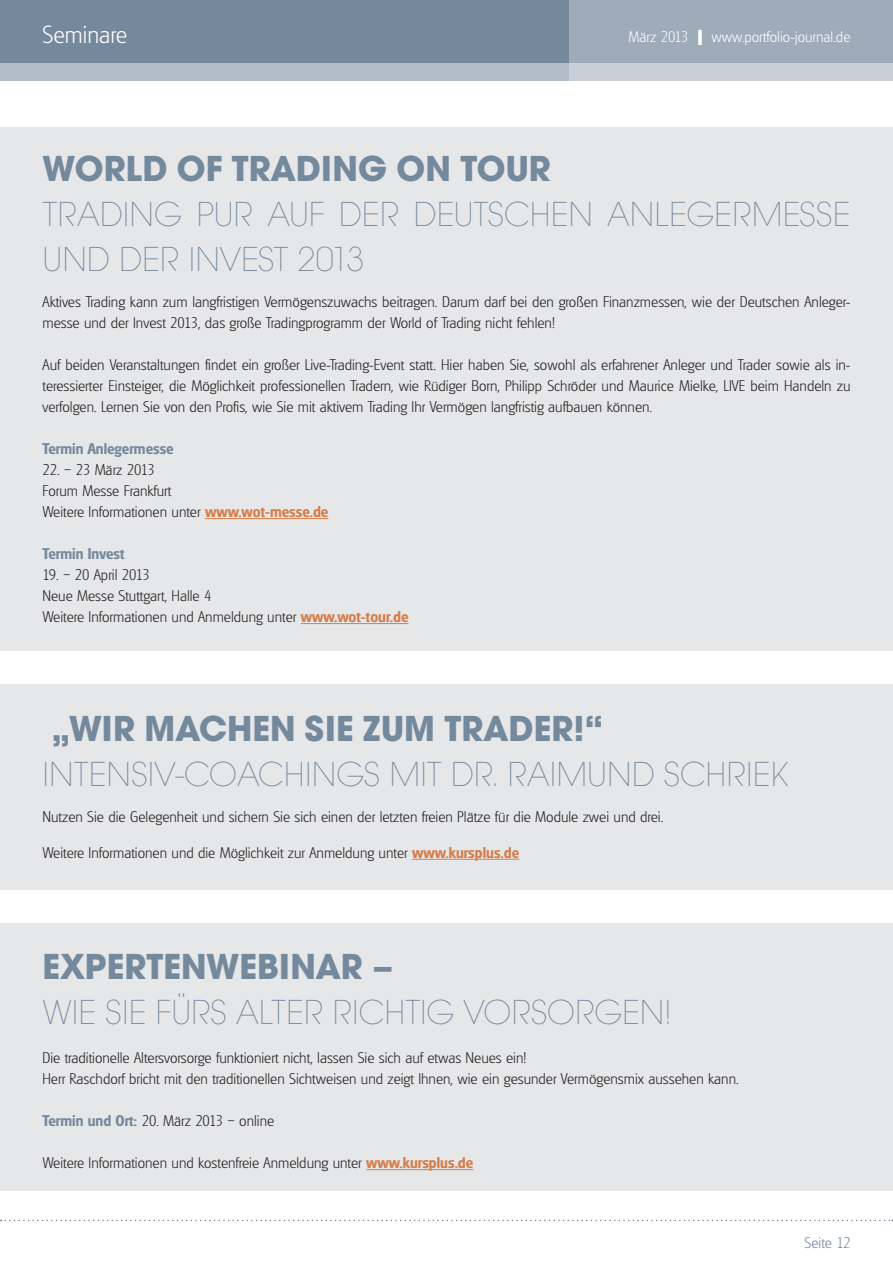
<style>
.page{position:relative;width:893px;height:1263px;background:#fff}
.page>*{position:absolute;margin:0;border:0;box-sizing:border-box;transform-origin:0 0}
.t1{font:700 37.5px "Avignon";color:#75899c}
.t2{font:200 36px/45px "Avignon";color:#75899c}
.t3{font:200 24px "Glasgow Serial";color:#fff}
.t4{font:200 15px/21px "Glasgow Serial";color:#231f20}
.t5{font:200 15px "Glasgow Serial";color:#fff}
.t6{font:700 15px "Glasgow Serial";color:#75899c}
.t7{font:200 15px "Glasgow Serial";color:#75899c}
.s1{font-weight:700;font-size:21px}
.s2{font-weight:700;color:#d67d49}
.s3{font-weight:700;color:#75899c}
</style>
<div class="page">
<div style="left:0;top:0;width:893px;height:81px;background:#75899c"></div>
<div style="left:0;top:64px;width:893px;height:17px;background:#b1bcc7"></div>
<svg style="left:570px;top:0;width:323px;height:81px;background:#a7b3bf"></svg>
<svg style="left:1px;top:1220px;width:892px;height:1px"></svg>
<div style="left:0;top:128px;width:893px;height:523px;background:#e6e7e9"></div>
<hr style="left:205px;top:518px;width:123px;height:1px;background:#d67d49">
<hr style="left:301px;top:623px;width:108px;height:1px;background:#d67d49">
<div style="left:0;top:685px;width:893px;height:205px;background:#e6e7e9"></div>
<hr style="left:412px;top:859px;width:107px;height:1px;background:#d67d49">
<div style="left:0;top:923px;width:893px;height:268px;background:#e6e7e9"></div>
<hr style="left:366px;top:1169px;width:107px;height:1px;background:#d67d49">
<h3 class="t3" style="left:43px;top:20px;width:86px">Seminare</h3>
<p class="t5" style="left:629px;top:27px;width:223px">März 2013 <span class="s1">I</span> www.portfolio-journal.de</p>
<h1 class="t1" style="left:43px;top:146px;width:510px">WORLD OF TRADING ON TOUR</h1>
<h2 class="t2" style="left:43px;top:192px;width:809px">TRADING PUR AUF DER DEUTSCHEN ANLEGERMESSE<br>UND DER I NVEST 2013</h2>
<p class="t4" style="left:43px;top:291px;width:809px">Aktives Trading kann zum langfristigen Vermögenszuwachs beitragen. Darum darf bei den großen Finanzmessen, wie der Deutschen Anleger&shy;messe und der Invest 2013, das große Tradingprogramm der World of Trading nicht fehlen!</p>
<p class="t4" style="left:43px;top:354px;width:809px;text-align:justify">Auf beiden Veranstaltungen findet ein großer Live-Trading-Event statt. Hier haben Sie, sowohl als erfahrener Anleger und Trader sowie als in&shy;teressierter Einsteiger, die Möglichkeit professionellen Tradern, wie Rüdiger Born, Philipp Schröder und Maurice Mielke, LIVE beim Handeln zu verfolgen. Lernen Sie von den Profis, wie Sie mit aktivem Trading Ihr Vermögen langfristig aufbauen können.</p>
<p class="t6" style="left:43px;top:439px;width:133px">Termin Anlegermesse</p>
<p class="t4" style="left:43px;top:459px;width:287px">22. – 23 März 2013<br>Forum Messe Frankfurt<br>Weitere Informationen unter <span class="s2">www.wot-messe.de</span></p>
<p class="t6" style="left:43px;top:544px;width:84px">Termin Invest</p>
<p class="t4" style="left:43px;top:564px;width:368px">19. – 20 April 2013<br>Neue Messe Stuttgart, Halle 4<br>Weitere Informationen und Anmeldung unter <span class="s2">www.wot-tour.de</span></p>
<h1 class="t1" style="left:52px;top:705px;width:552px">„WIR MACHEN SIE ZUM TRADER!“</h1>
<h2 class="t2" style="left:43px;top:752px;width:748px">I NTENSIV-COACHINGS MIT DR. RAIMUND SCHRIEK</h2>
<p class="t4" style="left:43px;top:806px;width:622px">Nutzen Sie die Gelegenheit und sichern Sie sich einen der letzten freien Plätze für die Module zwei und drei.</p>
<p class="t4" style="left:43px;top:842px;width:478px">Weitere Informationen und die Möglichkeit zur Anmeldung unter <span class="s2">www.kursplus.de</span></p>
<h1 class="t1" style="left:43px;top:944px;width:352px">EXPERTENWEBINAR –</h1>
<h2 class="t2" style="left:43px;top:990px;width:630px">WIE SIE FÜRS ALTER RICHTIG VORSORGEN!</h2>
<p class="t4" style="left:43px;top:1047px;width:698px">Die traditionelle Altersvorsorge funktioniert nicht, lassen Sie sich auf etwas Neues ein!<br>Herr Raschdorf bricht mit den traditionellen Sichtweisen und zeigt Ihnen, wie ein gesunder Vermögensmix aussehen kann.</p>
<p class="t4" style="left:43px;top:1110px;width:233px"><span class="s3">Termin und Ort:</span> 20. März 2013 – online</p>
<p class="t4" style="left:43px;top:1152px;width:432px">Weitere Informationen und kostenfreie Anmeldung unter <span class="s2">www.kursplus.de</span></p>
<p class="t7" style="left:805px;top:1234px;width:47px">Seite 12</p>
</div>
